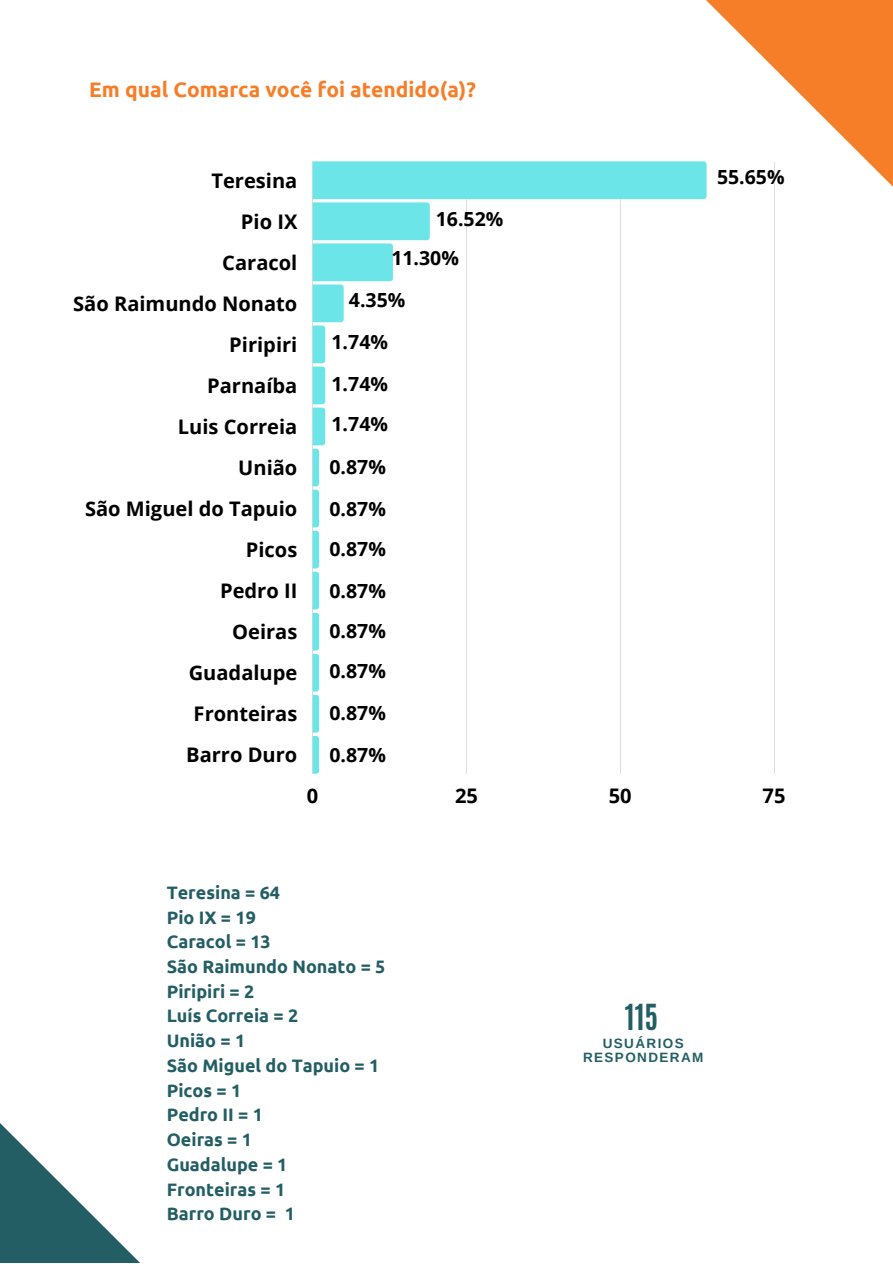
<style>
.page{position:relative;width:893px;height:1264px;background:#fff}
.page>*{position:absolute;margin:0;border:0;box-sizing:border-box;transform-origin:0 0}
.t1{font:700 30px "Antonio";color:#225e64}
.t2{font:700 21px "Ubuntu";color:#f67e28}
.t3{font:700 20.1px/41px "Open Sans";color:#000;text-align:right}
.t4{font:700 19.5px/39.8px "Open Sans";color:#000}
.t5{font:700 18px/24.8px "Ubuntu";color:#225e64}
.t6{font:700 13.5px/14.5px "Arimo";letter-spacing:.105em;color:#225e64;text-align:center}
</style>
<div class="page">
<svg style="left:706px;top:0;width:186px;height:198px"></svg>
<svg style="left:0;top:1123px;width:139px;height:139px"></svg>
<hr style="left:774px;top:161px;width:1px;height:612px;background:#000">
<svg style="left:312px;top:161px;width:394px;height:612px"></svg>
<p class="t2" style="left:89px;top:77px;width:388px">Em qual Comarca você foi atendido(a)?</p>
<p class="t3" style="left:73px;top:159px;width:226px">Teresina<br>Pio IX<br>Caracol<br>São Raimundo Nonato<br>Piripiri<br>Parnaíba<br>Luis Correia<br>União<br>São Miguel do Tapuio<br>Picos<br>Pedro II<br>Oeiras<br>Guadalupe<br>Fronteiras<br>Barro Duro</p>
<p class="t4" style="left:391px;top:200px;width:114px;line-height:38.1px;text-indent:44px">16.52%<br>11.30%</p>
<p class="t4" style="left:349px;top:279px;width:58px">4.35%</p>
<p class="t4" style="left:331px;top:320px;width:58px;line-height:42.6px">1.74%<br>1.74%</p>
<p class="t4" style="left:331px;top:404px;width:58px">1.74%</p>
<p class="t4" style="left:329px;top:446px;width:58px">0.87%</p>
<p class="t4" style="left:329px;top:488px;width:58px">0.87%<br>0.87%</p>
<p class="t4" style="left:329px;top:570px;width:58px;text-align:justify">0.87% 0.87% 0.87%</p>
<p class="t4" style="left:329px;top:691px;width:58px;line-height:42.3px">0.87%<br>0.87%</p>
<p class="t4" style="left:717px;top:156px;width:69px">55.65%</p>
<p class="t3" style="left:307px;top:774px;width:13px">0</p>
<p class="t3" style="left:455px;top:774px;width:24px">25</p>
<p class="t3" style="left:608px;top:774px;width:24px">50</p>
<p class="t3" style="left:762px;top:774px;width:24px">75</p>
<p class="t5" style="left:167px;top:879px;width:220px">Teresina = 64<br>Pio IX = 19<br>Caracol = 13<br>São Raimundo Nonato = 5<br>Piripiri = 2<br>Luís Correia = 2<br>União = 1<br>São Miguel do Tapuio = 1<br>Picos = 1<br>Pedro II = 1<br>Oeiras = 1<br>Guadalupe = 1<br>Fronteiras = 1<br>Barro Duro = 1</p>
<h1 class="t1" style="left:624px;top:995px;width:35px">115</h1>
<p class="t6" style="left:583px;top:1035px;width:122px">USUÁRIOS<br>RESPONDERAM</p>
</div>
